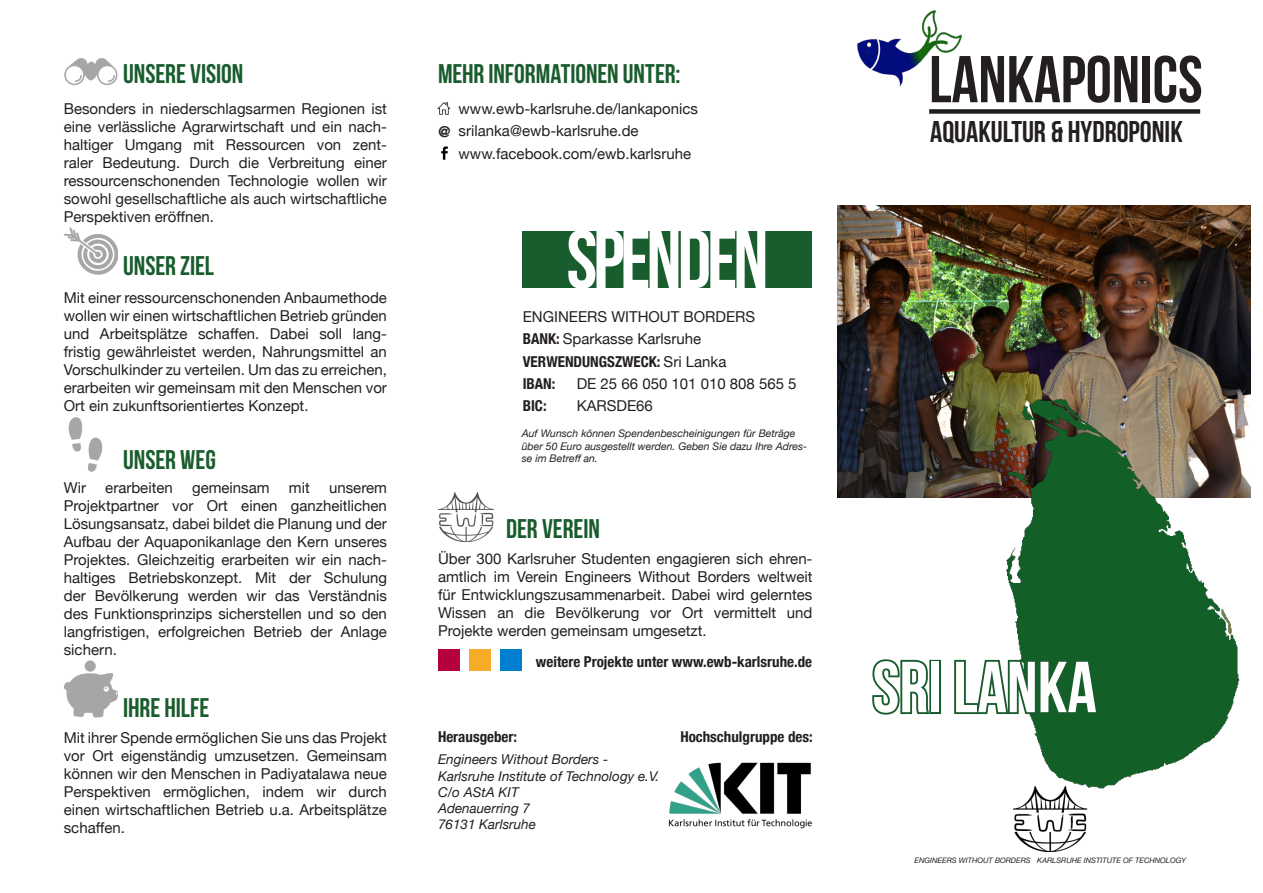
<style>
.page{position:relative;width:1263px;height:893px;background:#fff}
.page>*{position:absolute;margin:0;border:0;box-sizing:border-box;transform-origin:0 0}
.t1{font:82.5px "Bebas Neue";letter-spacing:-.05em;color:#fff}
.t2{font:72px "Bebas Neue";color:#fff}
.t3{font:66px "Bebas Neue";color:#231f20}
.t4{font:30px "Bebas Neue";color:#231f20}
._01_Titel{font:27px "Bebas Neue";letter-spacing:-.005em;color:#195c2d}
._03_Body{font:15px/18px "Helvetica Neue";color:#231f20;text-align:justify}
._03_Body-2{font:700 condensed 15px "Helvetica Neue";color:#231f20}
._02_Subtitel{font:700 condensed 15px "Helvetica Neue";color:#231f20}
.t5{font:italic 13.5px/16.2px "Helvetica Neue";color:#231f20}
.t6{font:italic 10.5px/12.6px "Helvetica Neue";color:#231f20}
.t7{font:italic 7.5px "Helvetica Neue";color:#231f20}
.s1{font-weight:700;font-stretch:condensed}
.s2{font-weight:400;font-stretch:normal}
</style>
<div class="page">
<img style="left:1014px;top:830px;width:72px;height:21px">
<img style="left:668px;top:762px;width:144px;height:67px">
<img style="left:439px;top:492px;width:56px;height:49px">
<img style="left:838px;top:205px;width:412px;height:293px">
<img style="left:64px;top:58px;width:54px;height:28px">
<img style="left:68px;top:417px;width:35px;height:55px">
<div style="left:929px;top:109px;width:271px;height:5px;background:#231f20"></div>
<img style="left:64px;top:227px;width:54px;height:48px">
<div style="left:523px;top:231px;width:289px;height:57px;background:#195c2d"></div>
<img style="left:437px;top:102px;width:14px;height:13px">
<img style="left:441px;top:146px;width:7px;height:14px">
<div style="left:438px;top:649px;width:21px;height:22px;background:#b4003c"></div>
<div style="left:469px;top:649px;width:21px;height:22px;background:#f6ab29"></div>
<div style="left:500px;top:649px;width:22px;height:22px;background:#007fd0"></div>
<img style="left:64px;top:660px;width:54px;height:58px">
<img style="left:964px;top:375px;width:287px;height:455px">
<svg style="left:872px;top:659px;width:60px;height:56px"></svg>
<div style="left:929px;top:660px;width:12px;height:54px;border:4px solid #195c2d"></div>
<svg style="left:954px;top:657px;width:146px;height:60px"></svg>
<img style="left:857px;top:10px;width:105px;height:77px">
<p class="_01_Titel" style="left:123px;top:59px;width:122px">UNSERE VISION</p>
<p class="_03_Body" style="left:64px;top:101px;width:325px">Besonders in niederschlagsarmen Regionen ist eine verlässliche Agrarwirtschaft und ein nach&shy;haltiger Umgang mit Ressourcen von zent&shy;raler Bedeutung. Durch die Verbreitung einer ressourcenschonenden Technologie wollen wir sowohl gesellschaftliche als auch wirtschaftliche Perspektiven eröffnen.</p>
<p class="_01_Titel" style="left:123px;top:250px;width:92px">UNSER ZIEL</p>
<p class="_03_Body" style="left:64px;top:289px;width:325px">Mit einer ressourcenschonenden Anbaumethode wollen wir einen wirtschaftlichen Betrieb gründen und Arbeitsplätze schaffen. Dabei soll lang&shy;fristig gewährleistet werden, Nahrungsmittel an Vorschulkinder zu verteilen. Um das zu erreichen, erarbeiten wir gemeinsam mit den Menschen vor Ort ein zukunftsorientiertes Konzept.</p>
<p class="_01_Titel" style="left:123px;top:445px;width:94px">UNSER WEG</p>
<p class="_03_Body" style="left:64px;top:479px;width:24px">Wir</p>
<p class="_03_Body" style="left:105px;top:479px;width:69px">erarbeiten</p>
<p class="_03_Body" style="left:192px;top:479px;width:79px">gemeinsam</p>
<p class="_03_Body" style="left:289px;top:479px;width:22px">mit</p>
<p class="_03_Body" style="left:64px;top:479px;width:325px;text-indent:265px">unserem Projektpartner vor Ort einen ganzheitlichen Lösungsansatz, dabei bildet die Planung und der Aufbau der Aquaponikanlage den Kern unseres Projektes. Gleichzeitig erarbeiten wir ein nach&shy;haltiges Betriebskonzept. Mit der Schulung der Bevölkerung werden wir das Verständnis des Funktionsprinzips sicherstellen und so den langfristigen, erfolgreichen Betrieb der Anlage sichern.</p>
<p class="_01_Titel" style="left:123px;top:693px;width:88px">IHRE HILFE</p>
<p class="_03_Body" style="left:64px;top:729px;width:325px">Mit ihrer Spende ermöglichen Sie uns das Projekt vor Ort eigenständig umzusetzen. Gemeinsam können wir den Menschen in Padiyatalawa neue Perspektiven ermöglichen, indem wir durch einen wirtschaftlichen Betrieb u.a. Arbeitsplätze schaffen.</p>
<p class="_01_Titel" style="left:438px;top:59px;width:244px">MEHR INFORMATIONEN UNTER:</p>
<p class="_02_Subtitel" style="left:438px;top:119px;width:13px">@</p>
<p class="_03_Body" style="left:459px;top:101px;width:241px">www.ewb-karlsruhe.de/lankaponics</p>
<p class="_03_Body" style="left:459px;top:123px;width:182px">srilanka@ewb-karlsruhe.de</p>
<p class="_03_Body" style="left:459px;top:145px;width:234px">www.facebook.com/ewb.karlsruhe</p>
<p class="t1" style="left:566px;top:214px;width:204px">SPENDEN</p>
<p class="_03_Body" style="left:523px;top:309px;width:234px">ENGINEERS WITHOUT BORDERS</p>
<p class="_03_Body" style="left:523px;top:331px;width:180px"><span class="s1">BANK:</span> Sparkasse Karlsruhe</p>
<p class="_03_Body-2" style="left:523px;top:349px;width:205px">VERWENDUNGSZWECK: <span class="s2">Sri Lanka</span></p>
<p class="_03_Body-2" style="left:523px;top:371px;width:34px">IBAN:</p>
<p class="_03_Body" style="left:577px;top:375px;width:221px">DE 25 66 050 101 010 808 565 5</p>
<p class="_03_Body-2" style="left:523px;top:393px;width:25px">BIC:</p>
<p class="_03_Body" style="left:577px;top:398px;width:78px">KARSDE66</p>
<p class="t6" style="left:522px;top:428px;width:287px">Auf Wunsch können Spendenbescheinigungen für Beträge über 50 Euro ausgestellt werden. Geben Sie dazu Ihre Adres&shy;se im Betreff an.</p>
<p class="_01_Titel" style="left:506px;top:514px;width:95px">DER VEREIN</p>
<p class="_03_Body" style="left:438px;top:551px;width:376px">Über 300 Karlsruher Studenten engagieren sich ehren&shy;amtlich im Verein Engineers Without Borders weltweit für Entwicklungszusammenarbeit. Dabei wird gelerntes Wissen an die Bevölkerung vor Ort vermittelt und Projekte werden gemeinsam umgesetzt.</p>
<p class="_03_Body" style="left:476px;top:550px;width:10px">2</p>
<p class="_03_Body-2" style="left:536px;top:649px;width:278px">weitere Projekte unter www.ewb-karlsruhe.de</p>
<p class="_03_Body-2" style="left:438px;top:724px;width:81px">Herausgeber:</p>
<p class="t5" style="left:438px;top:752px;width:223px">Engineers Without Borders -<br>Karlsruhe Institute of Technology e.V.<br>C/o AStA KIT<br>Adenauerring 7<br>76131 Karlsruhe</p>
<p class="_03_Body-2" style="left:680px;top:724px;width:134px">Hochschulgruppe des:</p>
<p class="t3" style="left:929px;top:43px;width:275px">LANKAPONICS</p>
<p class="t4" style="left:930px;top:115px;width:254px">AQUAKULTUR &amp; HYDROPONIK</p>
<p class="t2" style="left:872px;top:648px;width:226px">SRILANKA</p>
<p class="t7" style="left:914px;top:855px;width:273px">ENGINEERS WITHOUT BORDERS KARLSRUHE INSTITUTE OF TECHNOLOGY</p>
</div>
